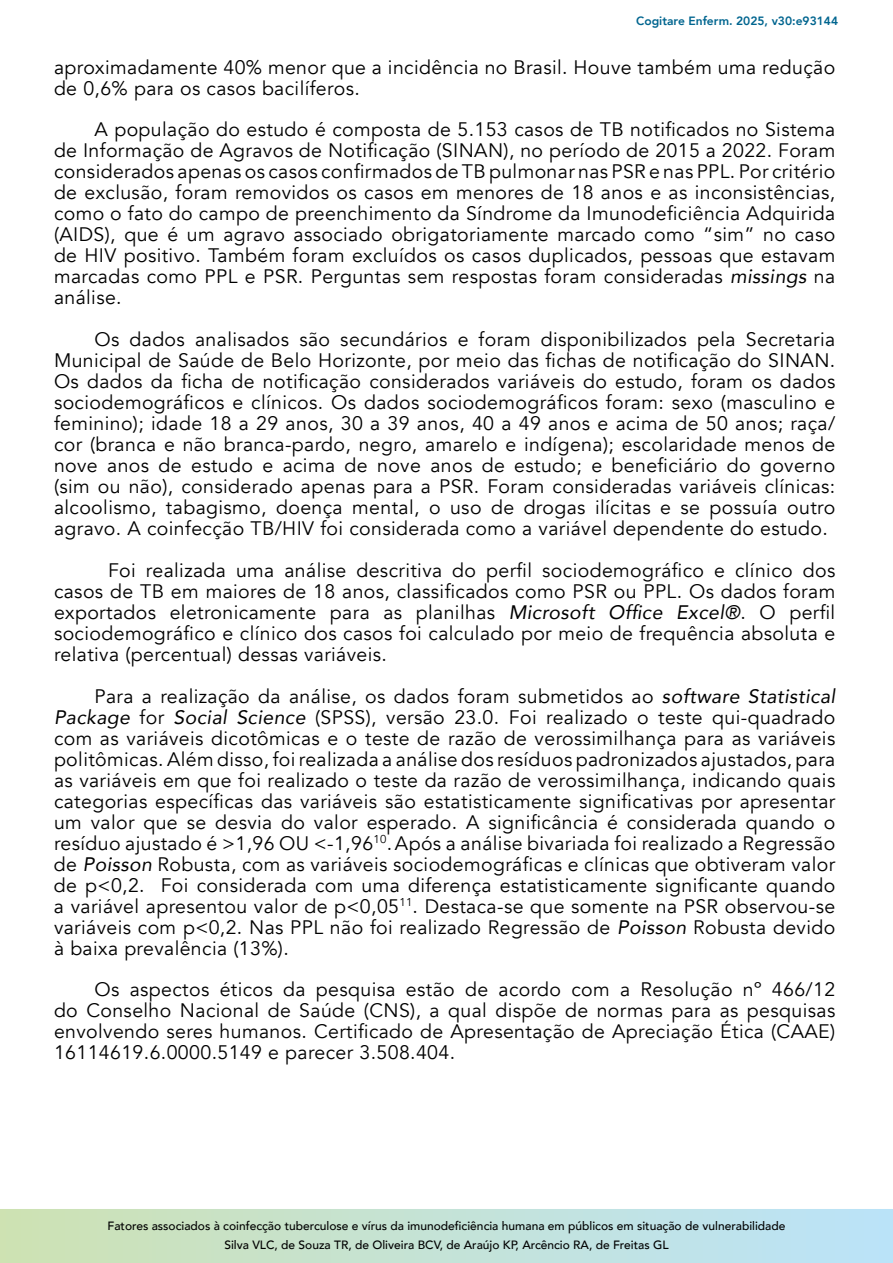
<style>
.page{position:relative;width:893px;height:1263px;background:#fff}
.page>*{position:absolute;margin:0;border:0;box-sizing:border-box;transform-origin:0 0}
.t1{font:19.5px/21px "Avenir";letter-spacing:.02em;color:#000;text-align:justify}
.t2{font:500 12px/18.6px "Avenir";color:#000;text-align:center}
.t3{font:800 12px "Avenir";color:#00658f}
.s1{font-style:italic}
</style>
<div class="page">
<svg style="left:0;top:1209px;width:893px;height:54px;background:#c4e2d6"></svg>
<p class="t3" style="left:636px;top:10px;width:203px">Cogitare Enferm. 2025, v30:e93144</p>
<p class="t1" style="left:54px;top:57px;width:783px">aproximadamente 40% menor que a incidência no Brasil. Houve também uma redução de 0,6% para os casos bacilíferos.</p>
<p class="t1" style="left:54px;top:119px;width:783px;text-indent:40px">A população do estudo é composta de 5.153 casos de TB notificados no Sistema de Informação de Agravos de Notificação (SINAN), no período de 2015 a 2022. Foram considerados apenas os casos confirmados de TB pulmonar nas PSR e nas PPL. Por critério de exclusão, foram removidos os casos em menores de 18 anos e as inconsistências, como o fato do campo de preenchimento da Síndrome da Imunodeficiência Adquirida (AIDS), que é um agravo associado obrigatoriamente marcado como “sim” no caso de HIV positivo. Também foram excluídos os casos duplicados, pessoas que estavam marcadas como PPL e PSR. Perguntas sem respostas foram consideradas <span class="s1">missings</span> na análise.</p>
<p class="t1" style="left:54px;top:329px;width:783px;text-indent:40px">Os dados analisados são secundários e foram disponibilizados pela Secretaria Municipal de Saúde de Belo Horizonte, por meio das fichas de notificação do SINAN.<br>Os dados da ficha de notificação considerados variáveis do estudo, foram os dados sociodemográficos e clínicos. Os dados sociodemográficos foram: sexo (masculino e feminino); idade 18 a 29 anos, 30 a 39 anos, 40 a 49 anos e acima de 50 anos; raça/ cor (branca e não branca-pardo, negro, amarelo e indígena); escolaridade menos de nove anos de estudo e acima de nove anos de estudo; e beneficiário do governo (sim ou não), considerado apenas para a PSR. Foram consideradas variáveis clínicas: alcoolismo, tabagismo, doença mental, o uso de drogas ilícitas e se possuía outro agravo. A coinfecção TB/HIV foi considerada como a variável dependente do estudo.</p>
<p class="t1" style="left:54px;top:560px;width:783px;text-indent:54px">Foi realizada uma análise descritiva do perfil sociodemográfico e clínico dos casos de TB em maiores de 18 anos, classificados como PSR ou PPL. Os dados foram exportados eletronicamente para as planilhas <span class="s1">Microsoft Office Excel®</span>. O perfil sociodemográfico e clínico dos casos foi calculado por meio de frequência absoluta e relativa (percentual) dessas variáveis.</p>
<p class="t1" style="left:54px;top:686px;width:783px;text-indent:40px">Para a realização da análise, os dados foram submetidos ao <span class="s1">software Statistical Package</span> for <span class="s1">Social Science</span> (SPSS), versão 23.0. Foi realizado o teste qui-quadrado com as variáveis dicotômicas e o teste de razão de verossimilhança para as variáveis politômicas. Além disso, foi realizada a análise dos resíduos padronizados ajustados, para as variáveis em que foi realizado o teste da razão de verossimilhança, indicando quais categorias específicas das variáveis são estatisticamente significativas por apresentar um valor que se desvia do valor esperado. A significância é considerada quando o resíduo ajustado é &gt;1,96 OU &lt;-1,96<sup>10</sup>.Após a análise bivariada foi realizado a Regressão de <span class="s1">Poisson</span> Robusta, com as variáveis sociodemográficas e clínicas que obtiveram valor de p&lt;0,2. Foi considerada com uma diferença estatisticamente significante quando a variável apresentou valor de p&lt;0,05<sup>11</sup>. Destaca-se que somente na PSR observou-se variáveis com p&lt;0,2. Nas PPL não foi realizado Regressão de <span class="s1">Poisson</span> Robusta devido à baixa prevalência (13%).</p>
<p class="t1" style="left:54px;top:979px;width:783px;text-indent:40px">Os aspectos éticos da pesquisa estão de acordo com a Resolução nº 466/12 do Conselho Nacional de Saúde (CNS), a qual dispõe de normas para as pesquisas envolvendo seres humanos. Certificado de Apresentação de Apreciação Ética (CAAE)<br>16114619.6.0000.5149 e parecer 3.508.404.</p>
<p class="t2" style="left:107px;top:1216px;width:680px">Fatores associados à coinfecção tuberculose e vírus da imunodeficiência humana em públicos em situação de vulnerabilidade<br>Silva VLC, de Souza TR, de Oliveira BCV, de Araújo KP, Arcêncio RA, de Freitas GL</p>
</div>
